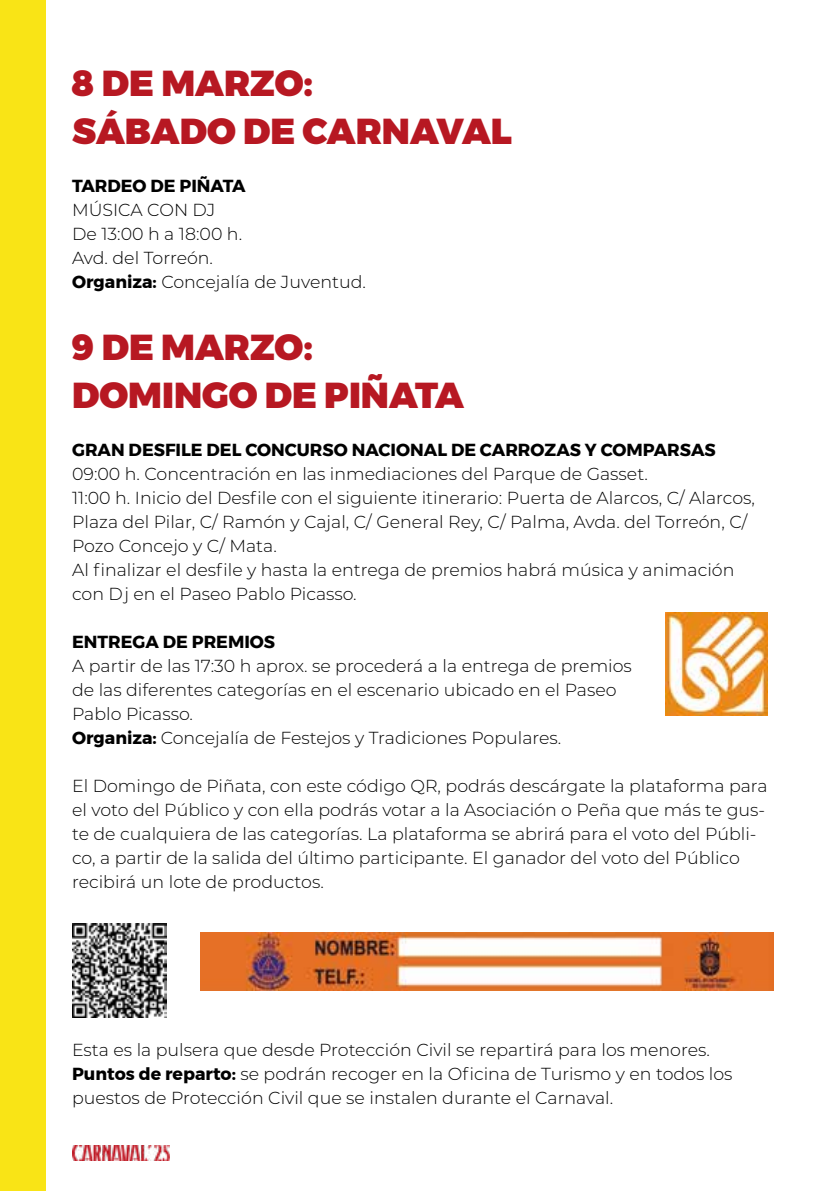
<style>
.page{position:relative;width:840px;height:1191px;background:#fff}
.page>*{position:absolute;margin:0;border:0;box-sizing:border-box;transform-origin:0 0}
.t1{font:900 36px/48px "Montserrat";color:#b71822}
.t2{font:300 17.4px/24px "Montserrat";color:#000}
.t3{font:700 17.4px "Montserrat";color:#000}
.s1{font-weight:700}
</style>
<div class="page">
<img style="left:72px;top:1145px;width:98px;height:15px">
<div style="left:0;top:0;width:45px;height:1191px;background:#f9e416"></div>
<img style="left:72px;top:923px;width:94px;height:94px">
<img style="left:200px;top:933px;width:573px;height:57px">
<img style="left:665px;top:612px;width:102px;height:103px">
<h1 class="t1" style="left:72px;top:60px;width:441px">8 DE MARZO:<br>SÁBADO DE CARNAVAL</h1>
<p class="t3" style="left:72px;top:172px;width:175px">TARDEO DE PIÑATA</p>
<p class="t2" style="left:72px;top:197px;width:295px">MÚSICA CON DJ<br>De 13:00 h a 18:00 h.<br>Avd. del Torreón.<br><span class="s1">Organiza:</span> Concejalía de Juventud.</p>
<h1 class="t1" style="left:72px;top:324px;width:393px">9 DE MARZO:<br>DOMINGO DE PIÑATA</h1>
<p class="t3" style="left:72px;top:436px;width:644px">GRAN DESFILE DEL CONCURSO NACIONAL DE CARROZAS Y COMPARSAS</p>
<p class="t2" style="left:72px;top:461px;width:684px">09:00 h. Concentración en las inmediaciones del Parque de Gasset.<br>11:00 h. Inicio del Desfile con el siguiente itinerario: Puerta de Alarcos, C/ Alarcos, Plaza del Pilar, C/ Ramón y Cajal, C/ General Rey, C/ Palma, Avda. del Torreón, C/ Pozo Concejo y C/ Mata.<br>Al finalizar el desfile y hasta la entrega de premios habrá música y animación con Dj en el Paseo Pablo Picasso.</p>
<p class="t3" style="left:72px;top:628px;width:204px">ENTREGA DE PREMIOS</p>
<p class="t2" style="left:72px;top:653px;width:561px">A partir de las 17:30 h aprox. se procederá a la entrega de premios de las diferentes categorías en el escenario ubicado en el Paseo Pablo Picasso.<br><span class="s1">Organiza:</span> Concejalía de Festejos y Tradiciones Populares.</p>
<p class="t2" style="left:72px;top:773px;width:696px">El Domingo de Piñata, con este código QR, podrás descárgate la plataforma para el voto del Público y con ella podrás votar a la Asociación o Peña que más te gus&shy;te de cualquiera de las categorías. La plataforma se abrirá para el voto del Públi&shy;co, a partir de la salida del último participante. El ganador del voto del Público recibirá un lote de productos.</p>
<p class="t2" style="left:72px;top:1037px;width:661px">Esta es la pulsera que desde Protección Civil se repartirá para los menores.<br><span class="s1">Puntos de reparto:</span> se podrán recoger en la Oficina de Turismo y en todos los puestos de Protección Civil que se instalen durante el Carnaval.</p>
</div>
